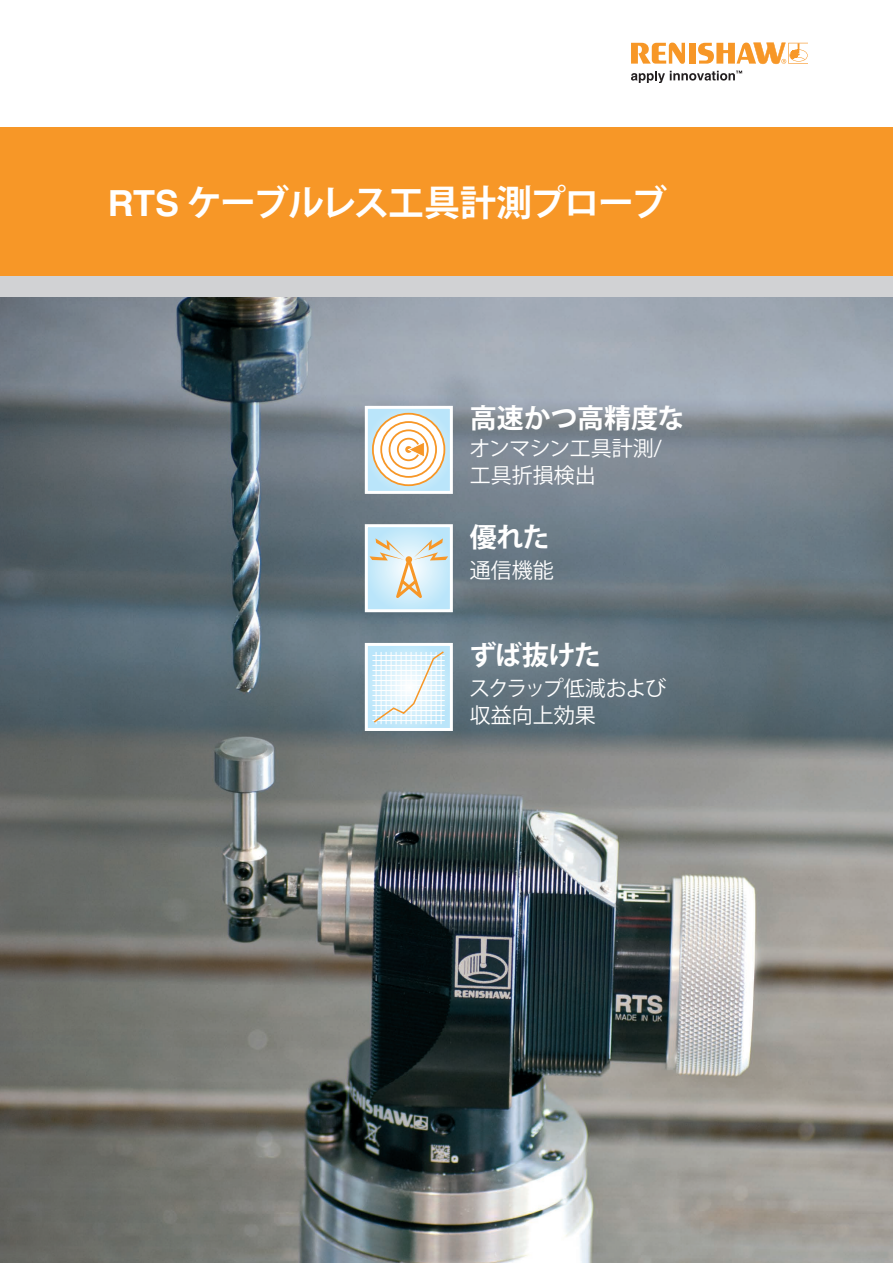
<style>
.page{position:relative;width:893px;height:1263px;background:#fff}
.page>*{position:absolute;margin:0;border:0;box-sizing:border-box;transform-origin:0 0}
.t1{font:700 36px "Koz Go Std";letter-spacing:-.05em;color:#fff}
.t2{font:700 27px "Koz Go Std";letter-spacing:-.01em;color:#fff}
.t3{font:21px/27px "Koz Go Std";color:#fff}
.s1{font-family:"Helvetica CE"}
</style>
<div class="page">
<div style="left:0;top:128px;width:893px;height:148px;background:#f79727"></div>
<div style="left:0;top:276px;width:893px;height:22px;background:#d1d2d4"></div>
<svg style="left:631px;top:43px;width:54px;height:21px"></svg>
<div style="left:689px;top:43px;width:7px;height:21px;background:#f79727"></div>
<svg style="left:698px;top:43px;width:110px;height:21px"></svg>
<svg style="left:631px;top:71px;width:111px;height:12px"></svg>
<img style="left:0;top:298px;width:893px;height:965px">
<svg style="left:369px;top:410px;width:80px;height:80px;background:#c1e1ed"></svg>
<svg style="left:373px;top:414px;width:71px;height:71px"></svg>
<div style="left:372px;top:413px;width:73px;height:73px;border:2px solid #f79727;border-radius:50%"></div>
<svg style="left:381px;top:422px;width:55px;height:55px"></svg>
<div style="left:380px;top:421px;width:57px;height:57px;border:2px solid #f79727;border-radius:50%"></div>
<svg style="left:389px;top:430px;width:39px;height:39px"></svg>
<div style="left:389px;top:429px;width:40px;height:40px;border:2px solid #f79727;border-radius:50%"></div>
<div style="left:397px;top:438px;width:23px;height:23px;border:2px solid #f79727;border-radius:50%"></div>
<div style="left:405px;top:446px;width:7px;height:7px;border:2px solid #f79727;border-radius:50%"></div>
<svg style="left:406px;top:440px;width:20px;height:18px"></svg>
<div style="left:365px;top:406px;width:88px;height:88px;border:3px solid #fff"></div>
<div style="left:366px;top:644px;width:85px;height:85px;background:#bce6fa"></div>
<svg style="left:372px;top:651px;width:73px;height:73px"></svg>
<div style="left:365px;top:643px;width:88px;height:88px;border:3px solid #fff"></div>
<div style="left:366px;top:526px;width:85px;height:85px;background:#bfe7fa"></div>
<svg style="left:369px;top:538px;width:79px;height:60px"></svg>
<div style="left:365px;top:524px;width:88px;height:88px;border:3px solid #fff"></div>
<p class="t1" style="left:108px;top:179px;width:561px"><span class="s1">RTS</span> ケーブルレス工具計測プローブ</p>
<p class="t2" style="left:470px;top:400px;width:216px">高速かつ高精度な</p>
<p class="t3" style="left:469px;top:435px;width:194px">オンマシン工具計測/工具折損検出</p>
<p class="t2" style="left:470px;top:519px;width:81px">優れた</p>
<p class="t3" style="left:470px;top:558px;width:85px">通信機能</p>
<p class="t2" style="left:469px;top:637px;width:133px">ずば抜けた</p>
<p class="t3" style="left:469px;top:675px;width:199px">スクラップ低減および収益向上効果</p>
</div>
